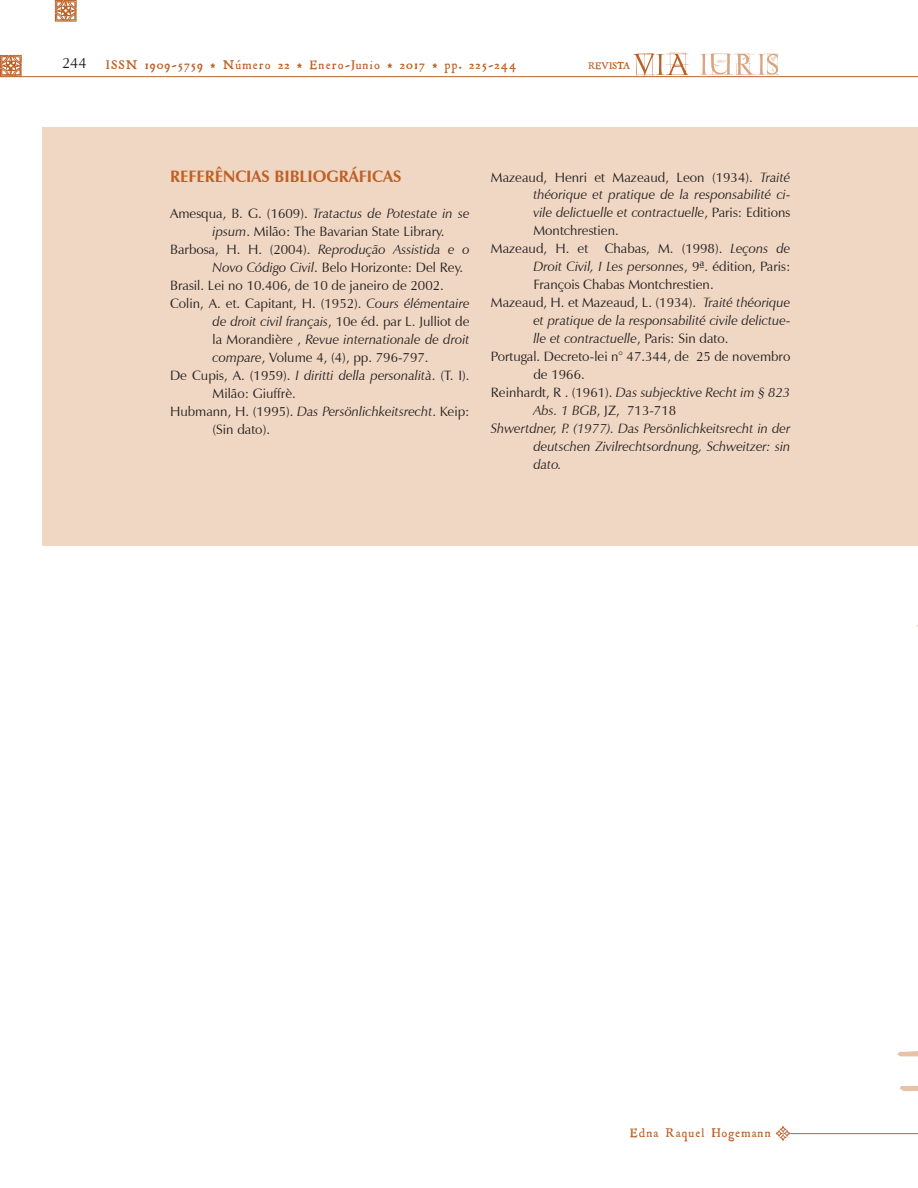
<style>
.page{position:relative;width:918px;height:1188px;background:#fff}
.page>*{position:absolute;margin:0;border:0;box-sizing:border-box;transform-origin:0 0}
.t1{font:700 16.5px "Zapf Humanist 601 BT";color:#bc6128}
.t2{font:15px "Zapf Humanist 601 BT";color:#231f20}
.t3{font:13.5px "Zapf Humanist 601 BT";color:#231f20}
.t4{font:italic 13.5px "Zapf Humanist 601 BT";color:#231f20}
.t5{font:13.5px "Roman Antique";letter-spacing:.1em;color:#bc6128}
.t6{font:10.5px "Roman Antique";color:#bc6128}
.s1{font-style:normal}
.s2{font-style:italic}
</style>
<div class="page">
<svg style="left:0;top:55px;width:22px;height:21px"></svg>
<svg style="left:55px;top:0;width:22px;height:22px"></svg>
<hr style="left:0;top:76px;width:918px;height:1px;background:#bc6128">
<svg style="left:699px;top:53px;width:80px;height:23px"></svg>
<svg style="left:633px;top:53px;width:55px;height:24px"></svg>
<svg style="left:776px;top:1126px;width:14px;height:15px"></svg>
<hr style="left:790px;top:1133px;width:128px;height:1px;background:#bc6128">
<div style="left:43px;top:128px;width:875px;height:418px;background:#f0d7c3"></div>
<hr style="left:917px;top:130px;width:1px;height:1058px;background:#bc6128">
<svg style="left:897px;top:625px;width:21px;height:466px"></svg>
<p class="t2" style="left:62px;top:54px;width:26px">244</p>
<p class="t5" style="left:106px;top:57px;width:412px">ISSN 1909-5759 * Número 22 * Enero-Junio * 2017 * pp. 225-244</p>
<p class="t6" style="left:588px;top:59px;width:43px">REVISTA</p>
<p class="t1" style="left:170px;top:166px;width:233px">REFERÊNCIAS BIBLIOGRÁFICAS</p>
<p class="t4" style="left:170px;top:205px;width:301px"><span class="s1">Amesqua, B. G. (1609).</span> Tratactus de Potestate in se</p>
<p class="t3" style="left:213px;top:223px;width:234px"><span class="s2">ipsum</span>. Milão: The Bavarian State Library.</p>
<p class="t4" style="left:170px;top:241px;width:301px"><span class="s1">Barbosa, H. H. (2004).</span> Reprodução Assistida e o</p>
<p class="t3" style="left:213px;top:259px;width:252px"><span class="s2">Novo Código Civil</span>. Belo Horizonte: Del Rey.</p>
<p class="t3" style="left:170px;top:277px;width:275px">Brasil. Lei no 10.406, de 10 de janeiro de 2002.</p>
<p class="t3" style="left:170px;top:295px;width:301px">Colin, A. et. Capitant, H. (1952). <span class="s2">Cours élémentaire</span></p>
<p class="t3" style="left:213px;top:313px;width:259px"><span class="s2">de droit civil français</span>, 10e éd. par L. Julliot de</p>
<p class="t4" style="left:213px;top:331px;width:259px"><span class="s1">la Morandière ,</span> Revue internationale de droit</p>
<p class="t3" style="left:213px;top:349px;width:217px"><span class="s2">compare</span>, Volume 4, (4), pp. 796-797.</p>
<p class="t3" style="left:170px;top:367px;width:301px">De Cupis, A. (1959). <span class="s2">I diritti della personalità</span>. (T. I).</p>
<p class="t3" style="left:213px;top:385px;width:85px">Milão: Giuffrè.</p>
<p class="t3" style="left:170px;top:403px;width:301px">Hubmann, H. (1995). <span class="s2">Das Persönlichkeitsrecht</span>. Keip:</p>
<p class="t3" style="left:213px;top:421px;width:59px">(Sin dato).</p>
<p class="t3" style="left:491px;top:169px;width:301px">Mazeaud, Henri et Mazeaud, Leon (1934). <span class="s2">Traité</span></p>
<p class="t4" style="left:533px;top:187px;width:259px">théorique et pratique de la responsabilité ci-</p>
<p class="t4" style="left:533px;top:205px;width:259px">vile delictuelle et contractuelle<span class="s1">, Paris: Editions</span></p>
<p class="t3" style="left:533px;top:222px;width:87px">Montchrestien.</p>
<p class="t3" style="left:491px;top:240px;width:301px">Mazeaud, H. et Chabas, M. (1998). <span class="s2">Leçons de</span></p>
<p class="t4" style="left:533px;top:259px;width:259px">Droit Civil, I Les personnes<span class="s1">, 9ª. édition, Paris:</span></p>
<p class="t3" style="left:533px;top:276px;width:182px">François Chabas Montchrestien.</p>
<p class="t3" style="left:491px;top:294px;width:301px">Mazeaud, H. et Mazeaud, L. (1934). <span class="s2">Traité théorique</span></p>
<p class="t4" style="left:533px;top:313px;width:259px">et pratique de la responsabilité civile delictue-</p>
<p class="t4" style="left:533px;top:331px;width:197px">lle et contractuelle<span class="s1">, Paris: Sin dato.</span></p>
<p class="t3" style="left:491px;top:348px;width:301px">Portugal. Decreto-lei n° 47.344, de 25 de novembro</p>
<p class="t3" style="left:533px;top:366px;width:53px">de 1966.</p>
<p class="t4" style="left:491px;top:385px;width:301px"><span class="s1">Reinhardt, R . (1961).</span> Das subjecktive Recht im § 823</p>
<p class="t3" style="left:533px;top:402px;width:144px"><span class="s2">Abs. 1 BGB</span>, JZ, 713-718</p>
<p class="t4" style="left:491px;top:421px;width:301px">Shwertdner, P. (1977). Das Persönlichkeitsrecht in der</p>
<p class="t4" style="left:533px;top:439px;width:259px">deutschen Zivilrechtsordnung, Schweitzer: sin</p>
<p class="t4" style="left:533px;top:457px;width:30px">dato.</p>
<p class="t5" style="left:630px;top:1125px;width:142px">Edna Raquel Hogemann</p>
</div>
